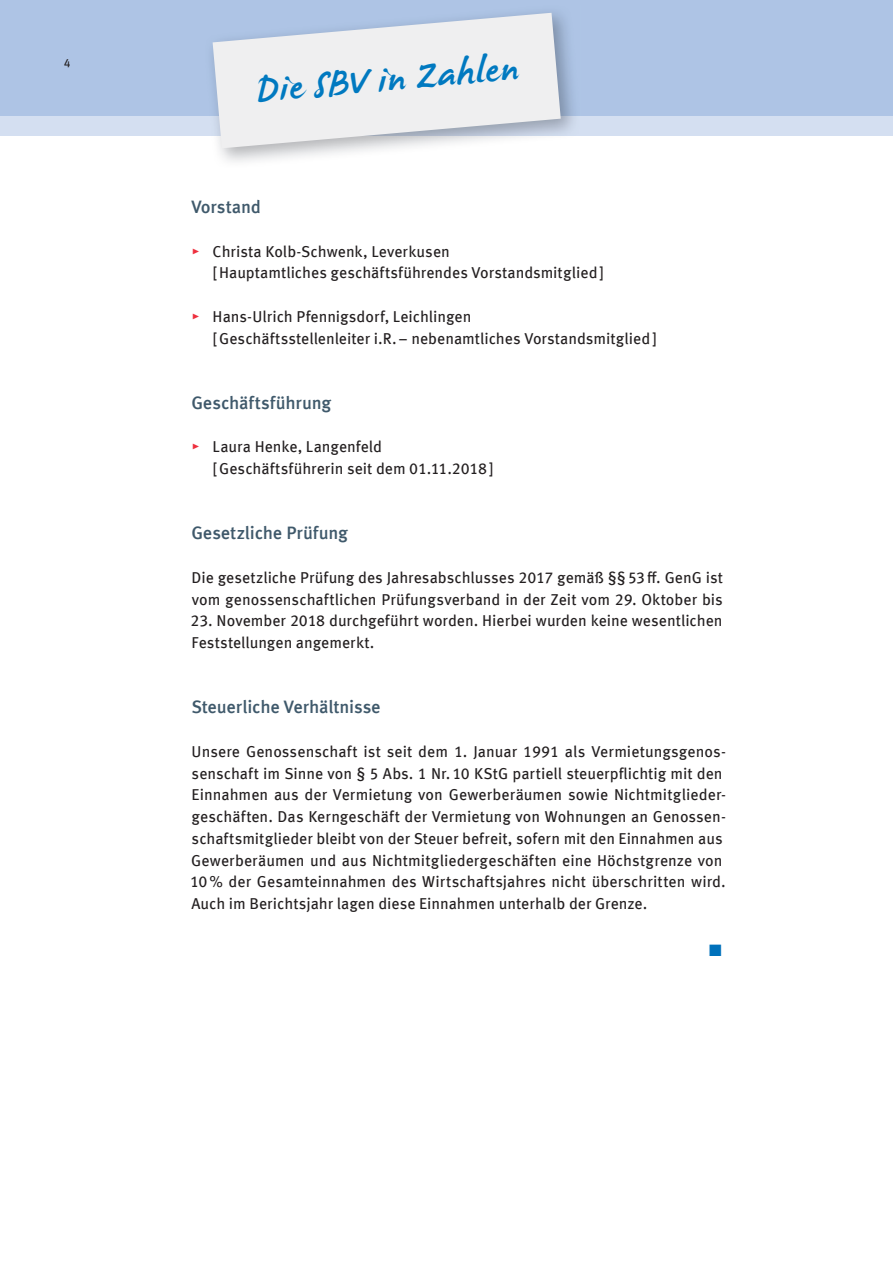
<style>
.page{position:relative;width:893px;height:1263px;background:#fff}
.page>*{position:absolute;margin:0;border:0;box-sizing:border-box;transform-origin:0 0}
.t1{font:36px "James Paul";color:#0079c0}
.t2{font:500 18px "Meta Offc";letter-spacing:-.01em;color:#3f596b}
.t3{font:16.5px "Zapf Dingbats ITC";color:#0071bb}
.t4{font:15.75px/21.8px "Meta Offc";color:#231f20}
.t5{font:12px "Meta Offc";color:#231f20}
.s1{color:#ee2f3e}
</style>
<div class="page">
<div style="left:0;top:0;width:893px;height:117px;background:#aec4e5"></div>
<div style="left:0;top:117px;width:893px;height:19px;background:#d4dff1"></div>
<img style="left:205px;top:12px;width:375px;height:150px">
<svg style="left:213px;top:13px;width:348px;height:135px;fill:#efeff0"></svg>
<p class="t5" style="left:64px;top:55px;width:8px">4</p>
<h1 class="t1" style="left:254px;top:72px;width:264px;rotate:-5deg">Die SBV in Zahlen</h1>
<p class="t2" style="left:191px;top:196px;width:71px">Vorstand</p>
<p class="t4" style="left:213px;top:241px;width:393px;text-indent:-21px"><span class="s1">▸</span> Christa Kolb-Schwenk, Leverkusen<br>[ Hauptamtliches geschäftsführendes Vorstandsmitglied ]</p>
<p class="t4" style="left:213px;top:306px;width:446px;text-indent:-21px"><span class="s1">▸</span> Hans-Ulrich Pfennigsdorf, Leichlingen<br>[ Geschäftsstellenleiter i.R. – nebenamtliches Vorstandsmitglied ]</p>
<p class="t2" style="left:191px;top:392px;width:141px">Geschäftsführung</p>
<p class="t4" style="left:213px;top:436px;width:282px;text-indent:-21px"><span class="s1">▸</span> Laura Henke, Langenfeld<br>[ Geschäftsführerin seit dem 01.11.2018 ]</p>
<p class="t2" style="left:191px;top:523px;width:158px">Gesetzliche Prüfung</p>
<p class="t4" style="left:192px;top:567px;width:533px">Die gesetzliche Prüfung des Jahresabschlusses 2017 gemäß §§ 53 ff. GenG ist vom genossenschaftlichen Prüfungsverband in der Zeit vom 29. Oktober bis</p>
<p class="t4" style="left:190px;top:610px;width:534px">23. November 2018 durchgeführt worden. Hierbei wurden keine wesentlichen<br>Feststellungen angemerkt.</p>
<p class="t2" style="left:191px;top:697px;width:191px">Steuerliche Verhältnisse</p>
<p class="t4" style="left:190px;top:741px;width:538px">Unsere Genossenschaft ist seit dem 1. Januar 1991 als Vermietungsgenos&shy;senschaft im Sinne von § 5 Abs. 1 Nr. 10 KStG partiell steuerpflichtig mit den Ein nahmen aus der Vermietung von Gewerberäumen sowie Nichtmitglieder&shy;geschäften. Das Kerngeschäft der Vermietung von Wohnungen an Genossen&shy;schaftsmitglieder bleibt von der Steuer befreit, sofern mit den Einnahmen aus Ge werberäumen und aus Nichtmitgliedergeschäften eine Höchstgrenze von 10 % der Gesamteinnahmen des Wirtschaftsjahres nicht überschritten wird.<br>Auch im Berichtsjahr lagen diese Einnahmen unterhalb der Grenze.</p>
<p class="t3" style="left:709px;top:943px;width:14px">■</p>
</div>
